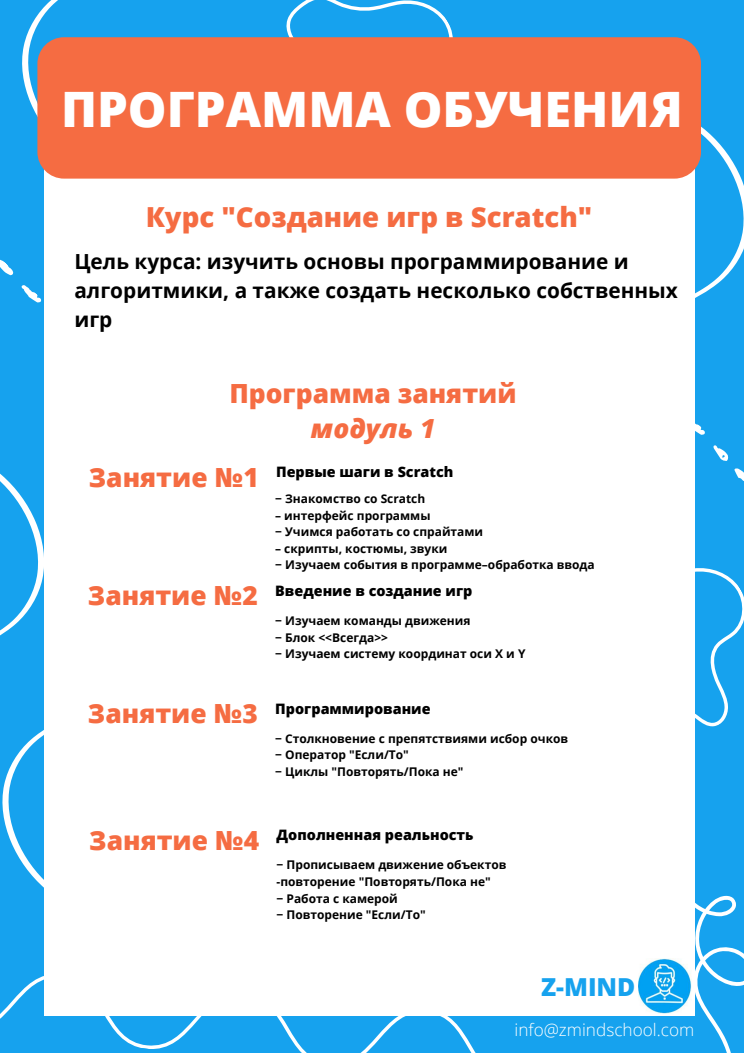
<style>
.page{position:relative;width:744px;height:1053px;background:#fff}
.page>*{position:absolute;margin:0;border:0;box-sizing:border-box;transform-origin:0 0}
.t1{font:800 48.8px "Open Sans";color:#fff}
.t2{font:800 27.6px "Open Sans";color:#f56c42}
.t3{font:800 26.36px "Open Sans";color:#f56c42}
.t4{font:italic 800 26.36px "Open Sans";color:#f56c42}
.t5{font:800 24.76px "Open Sans";color:#16a2ee}
.t6{font:700 20.8px/29.1px "Open Sans";color:#000}
.t7{font:300 17.2px "Open Sans";color:#fff}
.t8{font:800 14.36px "Open Sans";color:#000}
.t9{font:700 11.96px "Open Sans";color:#000}
</style>
<div class="page">
<div style="left:0;top:0;width:744px;height:1052px;background:#16a2ee"></div>
<svg style="left:634px;top:826px;width:110px;height:226px;background:#2facef"></svg>
<svg style="left:0;top:449px;width:44px;height:202px;background:#30acef"></svg>
<svg style="left:694px;top:106px;width:50px;height:201px;background:#2baaef"></svg>
<svg style="left:0;top:712px;width:44px;height:202px;background:#2facef"></svg>
<svg style="left:20px;top:0;width:109px;height:175px;background:#2eabef"></svg>
<svg style="left:0;top:947px;width:520px;height:105px;background:#26a8ef"></svg>
<svg style="left:0;top:257px;width:43px;height:48px;background:#2facef"></svg>
<svg style="left:694px;top:511px;width:50px;height:263px;background:#28a9ef"></svg>
<svg style="left:243px;top:0;width:258px;height:37px;background:#25a8ef"></svg>
<svg style="left:694px;top:341px;width:13px;height:96px"></svg>
<svg style="left:711px;top:443px;width:33px;height:41px"></svg>
<div style="left:44px;top:71px;width:650px;height:944px;background:#fff"></div>
<div style="left:37px;top:37px;width:664px;height:142px;background:#f56c42;border-radius:27px"></div>
<img style="left:638px;top:958px;width:53px;height:55px">
<p class="t1" style="left:61px;top:74px;width:623px">ПРОГРАММА ОБУЧЕНИЯ</p>
<p class="t2" style="left:146px;top:198px;width:448px">Курс "Создание игр в Scratch"</p>
<p class="t6" style="left:74px;top:246px;width:605px">Цель курса: изучить основы программирование и алгоритмики, а также создать несколько собственных игр</p>
<p class="t3" style="left:229px;top:375px;width:289px">Программа занятий</p>
<p class="t4" style="left:311px;top:410px;width:126px">модуль 1</p>
<p class="t3" style="left:89px;top:459px;width:172px">Занятие №1</p>
<p class="t8" style="left:276px;top:462px;width:179px">Первые шаги в Scratch</p>
<p class="t9" style="left:275px;top:490px;width:152px">− Знакомство со Scratch</p>
<p class="t9" style="left:275px;top:507px;width:157px">– интерфейс программы</p>
<p class="t9" style="left:275px;top:523px;width:210px">− Учимся работать со спрайтами</p>
<p class="t9" style="left:275px;top:540px;width:174px">– скрипты, костюмы, звуки</p>
<p class="t9" style="left:275px;top:556px;width:321px">− Изучаем события в программе–обработка ввода</p>
<p class="t3" style="left:88px;top:577px;width:172px">Занятие №2</p>
<p class="t8" style="left:275px;top:580px;width:199px">Введение в создание игр</p>
<p class="t9" style="left:275px;top:612px;width:197px">− Изучаем команды движения</p>
<p class="t9" style="left:275px;top:628px;width:114px">− Блок &lt;&lt;Всегда&gt;&gt;</p>
<p class="t9" style="left:275px;top:645px;width:252px">− Изучаем систему координат оси X и Y</p>
<p class="t3" style="left:88px;top:695px;width:172px">Занятие №3</p>
<p class="t8" style="left:275px;top:698px;width:157px">Программирование</p>
<p class="t9" style="left:275px;top:730px;width:294px">− Столкновение с препятствиями исбор очков</p>
<p class="t9" style="left:275px;top:746px;width:135px">− Оператор "Если/То"</p>
<p class="t9" style="left:275px;top:763px;width:190px">− Циклы "Повторять/Пока не"</p>
<p class="t3" style="left:89px;top:821px;width:172px">Занятие №4</p>
<p class="t8" style="left:277px;top:824px;width:199px">Дополненная реальность</p>
<p class="t9" style="left:277px;top:856px;width:231px">− Прописываем движение объектов</p>
<p class="t9" style="left:277px;top:873px;width:216px">-повторение "Повторять/Пока не"</p>
<p class="t9" style="left:277px;top:889px;width:123px">− Работа с камерой</p>
<p class="t9" style="left:277px;top:906px;width:151px">− Повторение "Если/То"</p>
<p class="t5" style="left:541px;top:969px;width:96px">Z-MIND</p>
<p class="t7" style="left:514px;top:1017px;width:181px">info@zmindschool.com</p>
</div>
